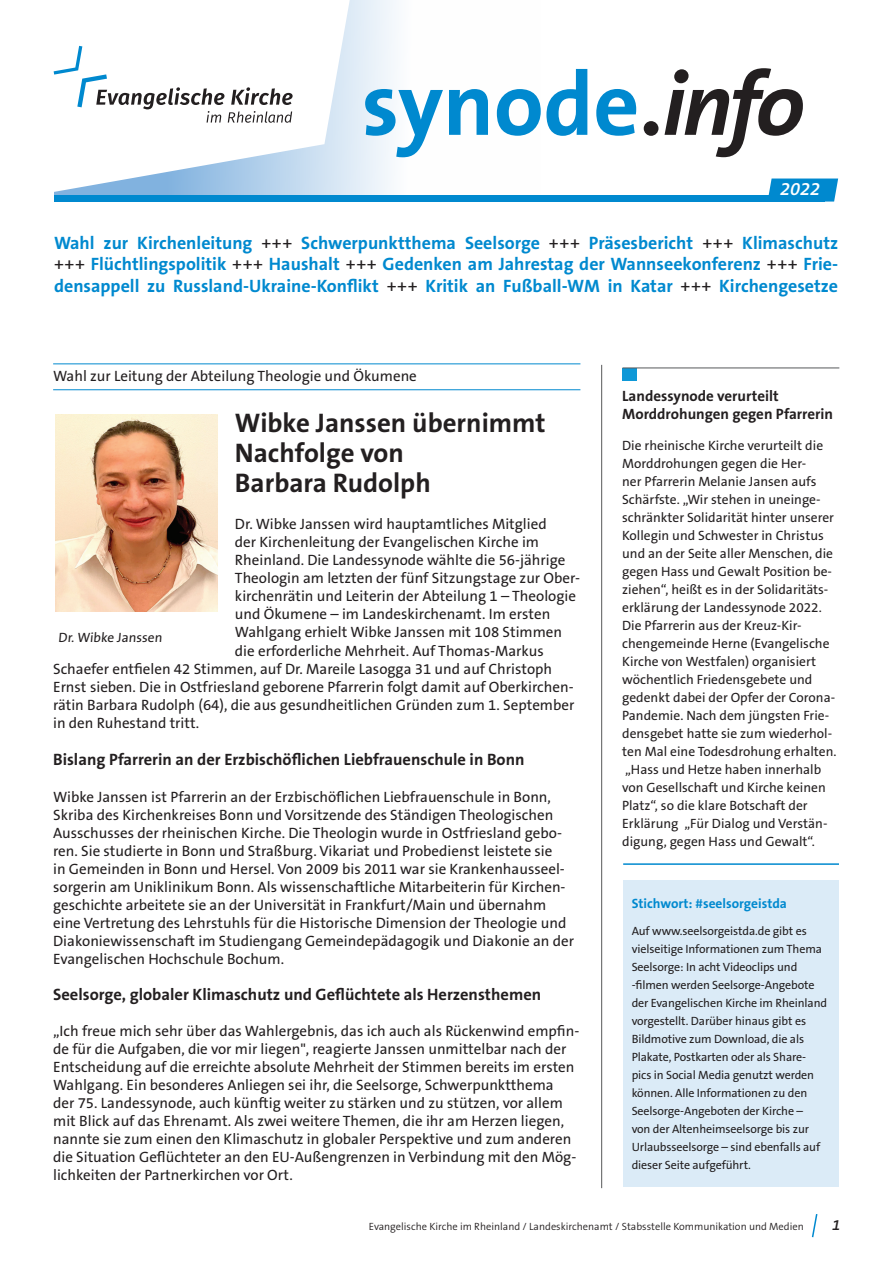
<style>
.page{position:relative;width:893px;height:1263px;background:#fff}
.page>*{position:absolute;margin:0;border:0;box-sizing:border-box;transform-origin:0 0}
.t1{font:700 90.3px "The Sans OT7";letter-spacing:-.005em;color:#0089cf}
.t2{font:700 27px/30px "The Sans OT7";color:#231f20}
.t3{font:italic 600 18.15px "The Sans OT6";color:#fff}
.t4{font:700 18px/21.6px "The Sans OT7";color:#0089cf;text-align:justify}
.t5{font:700 16.5px "The Sans OT7";color:#231f20}
.t6{font:15px/18px "The Sans OT5 Plain";color:#231f20}
.t7{font:700 15px/18px "The Sans OT7";color:#231f20}
.t8{font:italic 600 15px "The Sans OT6";color:#231f20}
.t9{font:13.5px/18px "The Sans OT5 Plain";color:#231f20}
.t10{font:700 13.5px "The Sans OT7";color:#0089cf}
.t11{font:12px/18px "The Sans OT5 Plain";letter-spacing:-.01em;color:#231f20}
.t12{font:300 10.5px "The Sans OT4";color:#231f20}
.s1{color:#231f20}
.s2{font-style:italic;color:#231f20}
.s3{font-family:"The Sans OT5 Plain";font-weight:400;color:#231f20}
</style>
<div class="page">
<svg style="left:350px;top:0;width:46px;height:195px;fill:#eaf2f9"></svg>
<svg style="left:53px;top:0;width:297px;height:195px"></svg>
<div style="left:54px;top:195px;width:770px;height:7px;background:#0089cf"></div>
<div style="left:768px;top:179px;width:70px;height:23px;background:#0089cf"></div>
<svg style="left:811px;top:1214px;width:7px;height:24px"></svg>
<svg style="left:54px;top:46px;width:239px;height:77px"></svg>
<hr style="left:601px;top:365px;width:1px;height:823px;background:#57585a">
<hr style="left:53px;top:364px;width:527px;height:1px;background:#0089cf">
<hr style="left:53px;top:389px;width:527px;height:1px;background:#0089cf">
<img style="left:55px;top:414px;width:163px;height:197px">
<div style="left:623px;top:880px;width:216px;height:306px;background:#dbebf7"></div>
<div style="left:622px;top:368px;width:15px;height:12px;background:#0e98d7"></div>
<hr style="left:622px;top:368px;width:217px;height:1px;background:#57585a">
<hr style="left:623px;top:863px;width:216px;height:2px;background:#0089cf">
<h1 class="t1" style="left:361px;top:46px;width:445px">synode<span class="s1">.</span><span class="s2">info</span></h1>
<p class="t3" style="left:780px;top:177px;width:42px">2022</p>
<p class="t4" style="left:54px;top:232px;width:786px">Wahl zur Kirchenleitung <span class="s3">+++</span> Schwerpunktthema Seelsorge <span class="s3">+++</span> Präsesbericht <span class="s3">+++</span> Klimaschutz <span class="s3">+++</span> Flüchtlingspolitik <span class="s3">+++</span> Haushalt <span class="s3">+++</span> Gedenken am Jahrestag der Wannseekonferenz <span class="s3">+++</span> Frie&shy;densappell zu Russland-Ukraine-Konflikt <span class="s3">+++</span> Kritik an Fußball-WM in Katar <span class="s3">+++</span> Kirchengesetze</p>
<p class="t6" style="left:53px;top:367px;width:365px">Wahl zur Leitung der Abteilung Theologie und Ökumene</p>
<h2 class="t2" style="left:235px;top:408px;width:312px">Wibke Janssen übernimmt<br>Nachfolge von<br>Barbara Rudolph</h2>
<p class="t6" style="left:235px;top:515px;width:313px">Dr. Wibke Janssen wird hauptamtliches Mitglied</p>
<p class="t6" style="left:235px;top:533px;width:306px">der Kirchenleitung der Evangelischen Kirche im</p>
<p class="t6" style="left:235px;top:551px;width:332px">Rheinland. Die Landessynode wählte die 56-jährige</p>
<p class="t6" style="left:235px;top:569px;width:346px">Theologin am letzten der fünf Sitzungstage zur Ober-</p>
<p class="t6" style="left:235px;top:587px;width:343px">kirchenrätin und Leiterin der Abteilung 1 – Theologie</p>
<p class="t6" style="left:235px;top:605px;width:317px">und Ökumene – im Landeskirchenamt. Im ersten</p>
<p class="t6" style="left:235px;top:623px;width:329px">Wahlgang erhielt Wibke Janssen mit 108 Stimmen</p>
<p class="t6" style="left:235px;top:641px;width:310px">die erforderliche Mehrheit. Auf Thomas-Markus</p>
<p class="t6" style="left:53px;top:659px;width:500px">Schaefer entfielen 42 Stimmen, auf Dr. Mareile Lasogga 31 und auf Christoph</p>
<p class="t6" style="left:53px;top:677px;width:522px">Ernst sieben. Die in Ostfriesland geborene Pfarrerin folgt damit auf Oberkirchen-</p>
<p class="t6" style="left:53px;top:695px;width:523px">rätin Barbara Rudolph (64), die aus gesundheitlichen Gründen zum 1. September</p>
<p class="t6" style="left:53px;top:713px;width:148px">in den Ruhestand tritt.</p>
<p class="t5" style="left:53px;top:748px;width:473px">Bislang Pfarrerin an der Erzbischöflichen Liebfrauenschule in Bonn</p>
<p class="t6" style="left:53px;top:788px;width:522px">Wibke Janssen ist Pfarrerin an der Erzbischöflichen Liebfrauenschule in Bonn, Skriba des Kirchenkreises Bonn und Vorsitzende des Ständigen Theologischen Ausschusses der rheinischen Kirche. Die Theologin wurde in Ostfriesland gebo&shy;ren. Sie studierte in Bonn und Straßburg. Vikariat und Probedienst leistete sie<br>in Gemeinden in Bonn und Hersel. Von 2009 bis 2011 war sie Krankenhausseel&shy;sorgerin am Uniklinikum Bonn. Als wissenschaftliche Mitarbeiterin für Kirchen&shy;geschichte arbeitete sie an der Universität in Frankfurt/Main und übernahm eine Vertretung des Lehrstuhls für die Historische Dimension der Theologie und Diakoniewissenschaft im Studiengang Gemeindepädagogik und Diakonie an der Evangelischen Hochschule Bochum.</p>
<p class="t5" style="left:53px;top:984px;width:490px">Seelsorge, globaler Klimaschutz und Geflüchtete als Herzensthemen</p>
<p class="t6" style="left:53px;top:1022px;width:528px">„Ich freue mich sehr über das Wahlergebnis, das ich auch als Rückenwind empfin&shy;de für die Aufgaben, die vor mir liegen", reagierte Janssen unmittelbar nach der Entscheidung auf die erreichte absolute Mehrheit der Stimmen bereits im ersten Wahlgang. Ein besonderes Anliegen sei ihr, die Seelsorge, Schwerpunktthema<br>der 75. Landessynode, auch künftig weiter zu stärken und zu stützen, vor allem mit Blick auf das Ehrenamt. Als zwei weitere Themen, die ihr am Herzen liegen, nannte sie zum einen den Klimaschutz in globaler Perspektive und zum anderen die Situation Geflüchteter an den EU-Außengrenzen in Verbindung mit den Mög&shy;lichkeiten der Partnerkirchen vor Ort.</p>
<p class="t9" style="left:58px;top:628px;width:107px">Dr. Wibke Janssen</p>
<p class="t7" style="left:622px;top:387px;width:212px">Landessynode verurteilt<br>Morddrohungen gegen Pfarrerin</p>
<p class="t9" style="left:622px;top:437px;width:216px">Die rheinische Kirche verurteilt die Morddrohungen gegen die Her-<br>ner Pfarrerin Melanie Jansen aufs Schärfste. „Wir stehen in uneinge&shy;schränkter Solidarität hinter unserer Kollegin und Schwester in Christus und an der Seite aller Menschen, die gegen Hass und Gewalt Position be&shy;ziehen“, heißt es in der Solidaritäts&shy;erklärung der Landessynode 2022.<br>Die Pfarrerin aus der Kreuz-Kir&shy;chengemeinde Herne (Evangelische Kirche von Westfalen) organisiert wöchentlich Friedensgebete und gedenkt dabei der Opfer der Corona-Pandemie. Nach dem jüngsten Frie&shy;densgebet hatte sie zum wiederhol&shy;ten Mal eine Todesdrohung erhalten. „Hass und Hetze haben innerhalb von Gesellschaft und Kirche keinen Platz“, so die klare Botschaft der Erklärung „Für Dialog und Verstän&shy;digung, gegen Hass und Gewalt“.</p>
<p class="t10" style="left:632px;top:895px;width:157px">Stichwort: #seelsorgeistda</p>
<p class="t11" style="left:632px;top:922px;width:197px">Auf www.seelsorgeistda.de gibt es vielseitige Informationen zum Thema Seelsorge: In acht Videoclips und -filmen werden Seelsorge-Angebote der Evangelischen Kirche im Rheinland vorgestellt. Darüber hinaus gibt es Bildmotive zum Download, die als Plakate, Postkarten oder als Share&shy;pics in Social Media genutzt werden können. Alle Informationen zu den Seelsorge-Angeboten der Kirche –<br>von der Altenheimseelsorge bis zur Urlaubsseelsorge – sind ebenfalls auf dieser Seite aufgeführt.</p>
<p class="t12" style="left:369px;top:1219px;width:436px">Evangelische Kirche im Rheinland Landeskirchenamt Stabsstelle Kommunikation und Medien</p>
<p class="t8" style="left:832px;top:1215px;width:10px">1</p>
</div>
